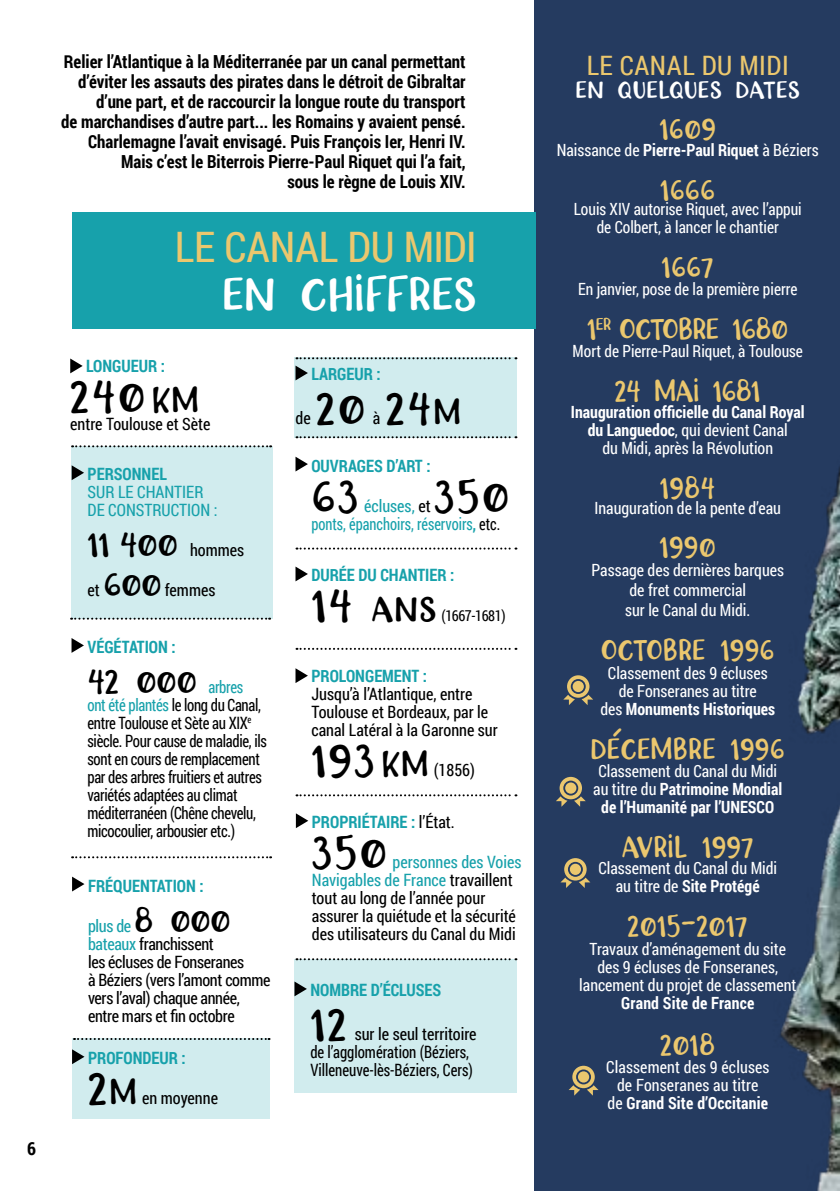
<style>
.page{position:relative;width:840px;height:1191px;background:#fff}
.page>*{position:absolute;margin:0;border:0;box-sizing:border-box;transform-origin:0 0}
.t1{font:44px "RWA Honeydew";color:#fff}
.t2{font:43px "RWA Honeydew";letter-spacing:.04em;color:#000}
.t3{font:42px "Roboto Condensed";letter-spacing:-.005em;color:#ebc76e}
.t4{font:28px "RWA Honeydew";color:#ebc76e;scale:.95 1}
.t5{font:28px "RWA Honeydew";letter-spacing:-.03em;color:#ebc76e;scale:.95 1}
.t6{font:26.8px "Roboto Condensed";letter-spacing:.02em;color:#ebc76e}
.t7{font:23px "RWA Honeydew";letter-spacing:.02em;color:#fff}
.t8{font:700 18px/20px "Roboto Condensed";color:#000;text-align:right;scale:.95 1}
.t9{font:700 18px "Roboto Condensed";color:#000}
.t10{font:17px/18px "Roboto Condensed";color:#000;scale:.95 1}
.t11{font:17px/18px "Roboto Condensed";letter-spacing:-.02em;color:#000;scale:.87 1}
.t12{font:17px/18px "Roboto Condensed";letter-spacing:-.02em;color:#000;scale:.95 1}
.t13{font:700 17px "Roboto Condensed";color:#17a1ab;scale:.95 1}
.t14{font:17px/18px "Roboto Condensed";color:#17a1ab;scale:.95 1}
.t15{font:17px "Roboto Condensed";color:#17a1ab;scale:.85 1}
.t16{font:16.8px/18px "Roboto Condensed";color:#fff;text-align:center;scale:.95 1}
.t17{font:700 16.8px/18px "Roboto Condensed";color:#fff;text-align:center;scale:.95 1}
.t18{font:16.8px/18px "Roboto Condensed";color:#fff;text-align:center;scale:.92 1}
.t19{font:15px "Roboto Condensed";letter-spacing:-.03em;color:#000;scale:.95 1}
.s1{font-size:33px}
.s2{font-family:"RWA Honeydew";font-size:32px}
.s3{color:#17a1ab}
.s4{font-family:"RWA Honeydew";font-size:43px}
.s5{font-family:"RWA Honeydew";font-size:33px}
.s6{font-weight:700}
.s7{color:#000}
.s8{font-weight:400;color:#000}
.s9{font-weight:400}
</style>
<div class="page">
<div style="left:72px;top:1038px;width:197px;height:81px;background:#d1ecee"></div>
<svg style="left:74px;top:1038px;width:195px;height:2px"></svg>
<div style="left:534px;top:0;width:305px;height:1191px;background:#253b60"></div>
<img style="left:276px;top:212px;width:563px;height:979px">
<svg style="left:568px;top:1065px;width:30px;height:30px"></svg>
<svg style="left:560px;top:858px;width:30px;height:30px"></svg>
<svg style="left:563px;top:675px;width:30px;height:30px"></svg>
<svg style="left:555px;top:777px;width:30px;height:29px"></svg>
<div style="left:294px;top:958px;width:222px;height:134px;background:#d1ecee"></div>
<svg style="left:294px;top:981px;width:13px;height:15px"></svg>
<svg style="left:72px;top:876px;width:12px;height:15px"></svg>
<div style="left:72px;top:212px;width:463px;height:116px;background:#17a1ab"></div>
<svg style="left:70px;top:358px;width:13px;height:15px"></svg>
<svg style="left:71px;top:638px;width:13px;height:15px"></svg>
<svg style="left:72px;top:1049px;width:12px;height:15px"></svg>
<div style="left:71px;top:446px;width:202px;height:172px;background:#d1ecee"></div>
<svg style="left:72px;top:465px;width:12px;height:15px"></svg>
<svg style="left:72px;top:445px;width:199px;height:2px"></svg>
<svg style="left:71px;top:617px;width:199px;height:2px"></svg>
<svg style="left:72px;top:856px;width:199px;height:2px"></svg>
<svg style="left:296px;top:813px;width:12px;height:15px"></svg>
<svg style="left:296px;top:794px;width:220px;height:2px"></svg>
<svg style="left:296px;top:958px;width:220px;height:2px"></svg>
<div style="left:294px;top:357px;width:222px;height:81px;background:#d1ecee"></div>
<svg style="left:295px;top:365px;width:13px;height:15px"></svg>
<svg style="left:296px;top:436px;width:220px;height:2px"></svg>
<svg style="left:296px;top:357px;width:220px;height:2px"></svg>
<svg style="left:295px;top:668px;width:13px;height:15px"></svg>
<svg style="left:295px;top:456px;width:13px;height:15px"></svg>
<svg style="left:296px;top:547px;width:220px;height:2px"></svg>
<svg style="left:295px;top:566px;width:13px;height:15px"></svg>
<svg style="left:296px;top:648px;width:220px;height:2px"></svg>
<p class="t9" style="left:27px;top:1135px;width:10px">6</p>
<p class="t8" style="left:61px;top:51px;width:427px">Relier l’Atlantique à la Méditerranée par un canal permettant d’éviter les assauts des pirates dans le détroit de Gibraltar d’une part, et de raccourcir la longue route du transport<br>de marchandises d’autre part... les Romains y avaient pensé.<br>Charlemagne l’avait envisagé. Puis François Ier, Henri IV.<br>Mais c’est le Biterrois Pierre-Paul Riquet qui l’a fait,<br>sous le règne de Louis XIV.</p>
<h3 class="t3" style="left:175px;top:218px;width:303px">LE CANAL DU MIDI</h3>
<h1 class="t1" style="left:222px;top:269px;width:256px">EN CHIFFRES</h1>
<p class="t13" style="left:86px;top:354px;width:84px">LONGUEUR :</p>
<h2 class="t2" style="left:70px;top:372px;width:130px">240<span class="s1">KM</span></h2>
<p class="t10" style="left:70px;top:414px;width:149px">entre Toulouse et Sète</p>
<p class="t13" style="left:88px;top:462px;width:85px">PERSONNEL</p>
<p class="t14" style="left:88px;top:482px;width:138px">SUR LE CHANTIER<br>DE CONSTRUCTION :</p>
<p class="t12" style="left:88px;top:540px;width:166px"><span class="s2">11 400</span> hommes</p>
<p class="t10" style="left:88px;top:580px;width:136px">et <span class="s2">600</span> femmes</p>
<p class="t13" style="left:87px;top:635px;width:94px">VÉGÉTATION :</p>
<p class="t11" style="left:87px;top:677px;width:208px"><span class="s2">42 000</span> <span class="s3">arbres<br>ont été plantés</span> le long du Canal, entre Toulouse et Sète au XIX<sup>e </sup>siècle. Pour cause de maladie, ils sont en cours de remplacement par des arbres fruitiers et autres variétés adaptées au climat méditerranéen (Chêne chevelu, micocoulier, arbousier etc.)</p>
<p class="t13" style="left:88px;top:873px;width:123px">FRÉQUENTATION :</p>
<p class="t12" style="left:88px;top:916px;width:194px"><span class="s3">plus de</span> <span class="s2">8 000 </span><span class="s3">bateaux</span> franchissent<br>les écluses de Fonseranes<br>à Béziers (vers l’amont comme vers l’aval) chaque année, entre mars et fin octobre</p>
<p class="t13" style="left:88px;top:1046px;width:104px">PROFONDEUR :</p>
<p class="t10" style="left:88px;top:1088px;width:138px"><span class="s4">2</span><span class="s5">M</span> en moyenne</p>
<p class="t13" style="left:311px;top:362px;width:74px">LARGEUR :</p>
<h2 class="t2" style="left:316px;top:384px;width:51px">20</h2>
<p class="t12" style="left:295px;top:409px;width:17px">de</p>
<h2 class="t2" style="left:385px;top:384px;width:77px">24<span class="s1">M</span></h2>
<p class="t12" style="left:372px;top:409px;width:9px">à</p>
<p class="t13" style="left:311px;top:453px;width:127px">OUVRAGES D’ART :</p>
<h2 class="t2" style="left:311px;top:471px;width:49px">63</h2>
<h2 class="t2" style="left:434px;top:471px;width:77px">350</h2>
<p class="t15" style="left:311px;top:512px;width:223px">ponts, épanchoirs, réservoirs<span class="s6">,</span> <span class="s7">etc.</span></p>
<p class="t13" style="left:311px;top:563px;width:152px">DURÉE DU CHANTIER :</p>
<p class="t19" style="left:311px;top:605px;width:206px"><span class="s4">14</span> <span class="s5">ANS</span> (1667-1681)</p>
<p class="t14" style="left:364px;top:496px;width:71px">écluses, <span class="s7">et</span></p>
<p class="t13" style="left:311px;top:663px;width:123px">PROLONGEMENT :</p>
<p class="t10" style="left:311px;top:684px;width:197px">Jusqu’à l’Atlantique, entre<br>Toulouse et Bordeaux, par le canal Latéral à la Garonne sur</p>
<p class="t12" style="left:311px;top:760px;width:173px"><span class="s4">193</span> <span class="s5">KM</span> (1856)</p>
<p class="t13" style="left:312px;top:810px;width:152px">PROPRIÉTAIRE : <span class="s8">l’État.</span></p>
<h2 class="t2" style="left:312px;top:828px;width:77px">350</h2>
<p class="t10" style="left:312px;top:852px;width:222px;text-indent:81px"><span class="s3">personnes des Voies<br>Navigables de France</span> travaillent tout au long de l’année pour assurer la quiétude et la sécurité des utilisateurs du Canal du Midi</p>
<p class="t13" style="left:310px;top:978px;width:139px">NOMBRE D’ÉCLUSES</p>
<h2 class="t2" style="left:310px;top:1000px;width:38px">12</h2>
<p class="t10" style="left:310px;top:1024px;width:176px;text-indent:44px">sur le seul territoire de l’agglomération (Béziers,<br>Villeneuve-lès-Béziers, Cers)</p>
<h3 class="t6" style="left:586px;top:46px;width:203px">LE CANAL DU MIDI</h3>
<h3 class="t7" style="left:575px;top:76px;width:226px">EN QUELQUES DATES</h3>
<h3 class="t4" style="left:659px;top:112px;width:61px">1609</h3>
<p class="t16" style="left:556px;top:141px;width:277px">Naissance de <span class="s6">Pierre-Paul Riquet</span> à Béziers</p>
<h3 class="t4" style="left:659px;top:174px;width:59px">1666</h3>
<p class="t18" style="left:573px;top:200px;width:249px">Louis XIV autorise Riquet, avec l’appui de Colbert, à lancer le chantier</p>
<h3 class="t4" style="left:661px;top:251px;width:57px">1667</h3>
<p class="t18" style="left:577px;top:280px;width:240px">En janvier, pose de la première pierre</p>
<h3 class="t5" style="left:587px;top:313px;width:213px">1<sup>ER</sup> OCTOBRE 1680</h3>
<p class="t18" style="left:572px;top:341px;width:252px">Mort de Pierre-Paul Riquet, à Toulouse</p>
<h3 class="t5" style="left:614px;top:374px;width:155px">24 MAI 1681</h3>
<p class="t17" style="left:570px;top:403px;width:247px">Inauguration officielle du Canal Royal du Languedoc<span class="s9">, qui devient Canal<br>du Midi, après la Révolution</span></p>
<h3 class="t4" style="left:659px;top:472px;width:60px">1984</h3>
<p class="t16" style="left:594px;top:498px;width:198px">Inauguration de la pente d’eau</p>
<h3 class="t4" style="left:659px;top:531px;width:61px">1990</h3>
<p class="t16" style="left:591px;top:559px;width:204px;line-height:20.2px">Passage des dernières barques de fret commercial<br>sur le Canal du Midi.</p>
<h3 class="t4" style="left:600px;top:634px;width:184px">OCTOBRE 1996</h3>
<p class="t16" style="left:600px;top:663px;width:185px">Classement des 9 écluses de Fonseranes au titre<br>des <span class="s6">Monuments Historiques</span></p>
<h3 class="t4" style="left:590px;top:732px;width:206px">DÉCEMBRE 1996</h3>
<p class="t17" style="left:593px;top:761px;width:200px"><span class="s9">Classement du Canal du Midi au titre du</span> Patrimoine Mondial de l’Humanité par l’UNESCO</p>
<h3 class="t4" style="left:621px;top:831px;width:140px">AVRIL 1997</h3>
<p class="t16" style="left:598px;top:859px;width:190px">Classement du Canal du Midi au titre de <span class="s6">Site Protégé</span></p>
<h3 class="t4" style="left:627px;top:910px;width:128px">2015-2017</h3>
<p class="t16" style="left:579px;top:939px;width:230px">Travaux d’aménagement du site des 9 écluses de Fonseranes, lancement du projet de classement</p>
<p class="t17" style="left:620px;top:993px;width:142px">Grand Site de France</p>
<h3 class="t4" style="left:659px;top:1029px;width:60px">2018</h3>
<p class="t16" style="left:605px;top:1057px;width:173px">Classement des 9 écluses de Fonseranes au titre<br>de <span class="s6">Grand Site d’Occitanie</span></p>
</div>
